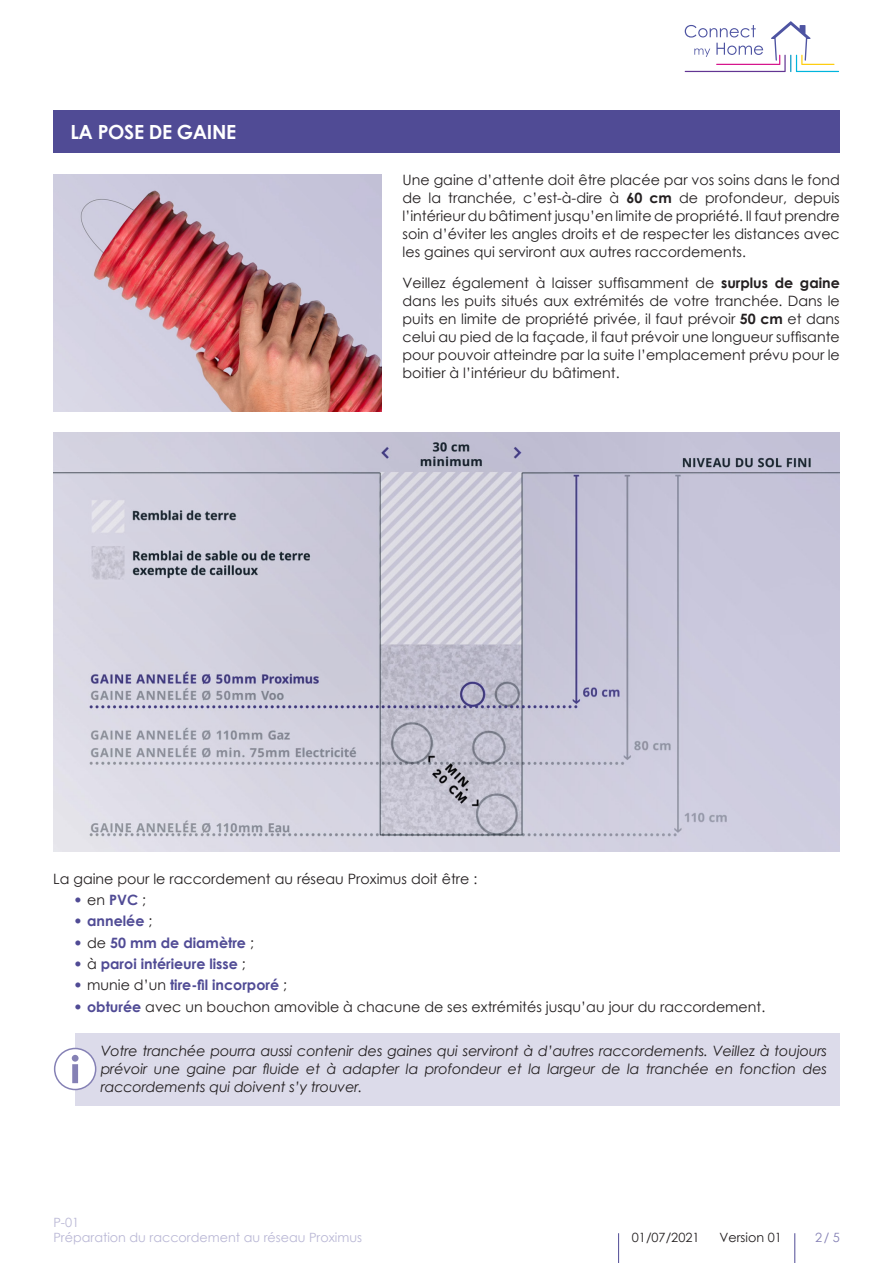
<style>
.page{position:relative;width:893px;height:1263px;background:#fff}
.page>*{position:absolute;margin:0;border:0;box-sizing:border-box;transform-origin:0 0}
.SousTitre02_blanc{font:700 19.5px "Century Gothic";letter-spacing:-.02em;color:#fff}
.TEXTE{font:14.25px/18px "Century Gothic";color:#231f20;text-align:justify}
.Infos{font:italic 14.25px/18px "Century Gothic";letter-spacing:-.01em;color:#231f20;text-align:justify}
.t1{font:700 14.25px "Century Gothic";color:#504b95}
.t2{font:12.75px/14.2px "Century Gothic";color:#b9b7d5}
.t3{font:12.75px "Century Gothic";color:#231f20}
.t4{font:12.75px "Century Gothic";color:#8581b5}
.s1{font-weight:700}
.s2{font-family:"Avenir LT Std";font-weight:800;color:#504b95}
.s3{font-weight:700;color:#504b95}
.s4{font-family:"Avenir LT Std";font-weight:800}
.s5{font-weight:400;color:#231f20}
</style>
<div class="page">
<hr style="left:794px;top:1233px;width:1px;height:30px;background:#504b95">
<hr style="left:618px;top:1233px;width:1px;height:30px;background:#504b95">
<svg style="left:685px;top:21px;width:154px;height:51px"></svg>
<div style="left:53px;top:111px;width:787px;height:42px;background:#504b95"></div>
<img style="left:53px;top:432px;width:786px;height:419px">
<div style="left:75px;top:1033px;width:765px;height:72px;background:#dcdbea"></div>
<div style="left:55px;top:1048px;width:41px;height:41px;background:#fff;border-radius:50%"></div>
<div style="left:54px;top:1048px;width:42px;height:42px;border:2px solid #8581b5;border-radius:50%"></div>
<svg style="left:72px;top:1055px;width:7px;height:28px"></svg>
<img style="left:54px;top:174px;width:327px;height:237px">
<p class="SousTitre02_blanc" style="left:70px;top:117px;width:167px">LA POSE DE GAINE</p>
<p class="TEXTE" style="left:403px;top:171px;width:439px">Une gaine d’attente doit être placée par vos soins dans le fond de la tranchée, c’est-à-dire à <span class="s1">60 cm</span> de profondeur, depuis l’intérieur du bâtiment jusqu’en limite de propriété. Il faut prendre soin d’éviter les angles droits et de respecter les distances avec les gaines qui serviront aux autres raccordements.</p>
<p class="TEXTE" style="left:403px;top:273px;width:439px">Veillez également à laisser suffisamment de <span class="s1">surplus de gaine </span>dans les puits situés aux extrémités de votre tranchée. Dans le puits en limite de propriété privée, il faut prévoir <span class="s1">50 cm</span> et dans celui au pied de la façade, il faut prévoir une longueur suffisante pour pouvoir atteindre par la suite l’emplacement prévu pour le boitier à l’intérieur du bâtiment.</p>
<p class="TEXTE" style="left:53px;top:869px;width:426px">La gaine pour le raccordement au réseau Proximus doit être :</p>
<p class="TEXTE" style="left:74px;top:890px;width:73px"><span class="s2">•</span> en <span class="s3">PVC</span> ;</p>
<p class="t1" style="left:74px;top:910px;width:79px"><span class="s4">•</span> annelée <span class="s5">;</span></p>
<p class="t1" style="left:74px;top:931px;width:181px"><span class="s4">•</span> <span class="s5">de</span> 50 mm de diamètre <span class="s5">;</span></p>
<p class="t1" style="left:74px;top:953px;width:173px"><span class="s4">•</span> <span class="s5">à</span> paroi intérieure lisse <span class="s5">;</span></p>
<p class="t1" style="left:74px;top:974px;width:214px"><span class="s4">•</span> <span class="s5">munie d’un</span> tire-fil incorporé <span class="s5">;</span></p>
<p class="TEXTE" style="left:74px;top:997px;width:692px"><span class="s2">•</span> <span class="s3">obturée</span> avec un bouchon amovible à chacune de ses extrémités jusqu’au jour du raccordement.</p>
<p class="Infos" style="left:101px;top:1042px;width:728px">Votre tranchée pourra aussi contenir des gaines qui serviront à d’autres raccordements. Veillez à toujours prévoir une gaine par fluide et à adapter la profondeur et la largeur de la tranchée en fonction des raccordements qui doivent s’y trouver.</p>
<p class="t2" style="left:53px;top:1215px;width:310px">P-01<br>Préparation du raccordement au réseau Proximus</p>
<p class="t3" style="left:632px;top:1228px;width:69px">01/07/2021</p>
<p class="t3" style="left:719px;top:1228px;width:64px">Version 01</p>
<p class="t4" style="left:815px;top:1228px;width:26px">2/ 5</p>
</div>
